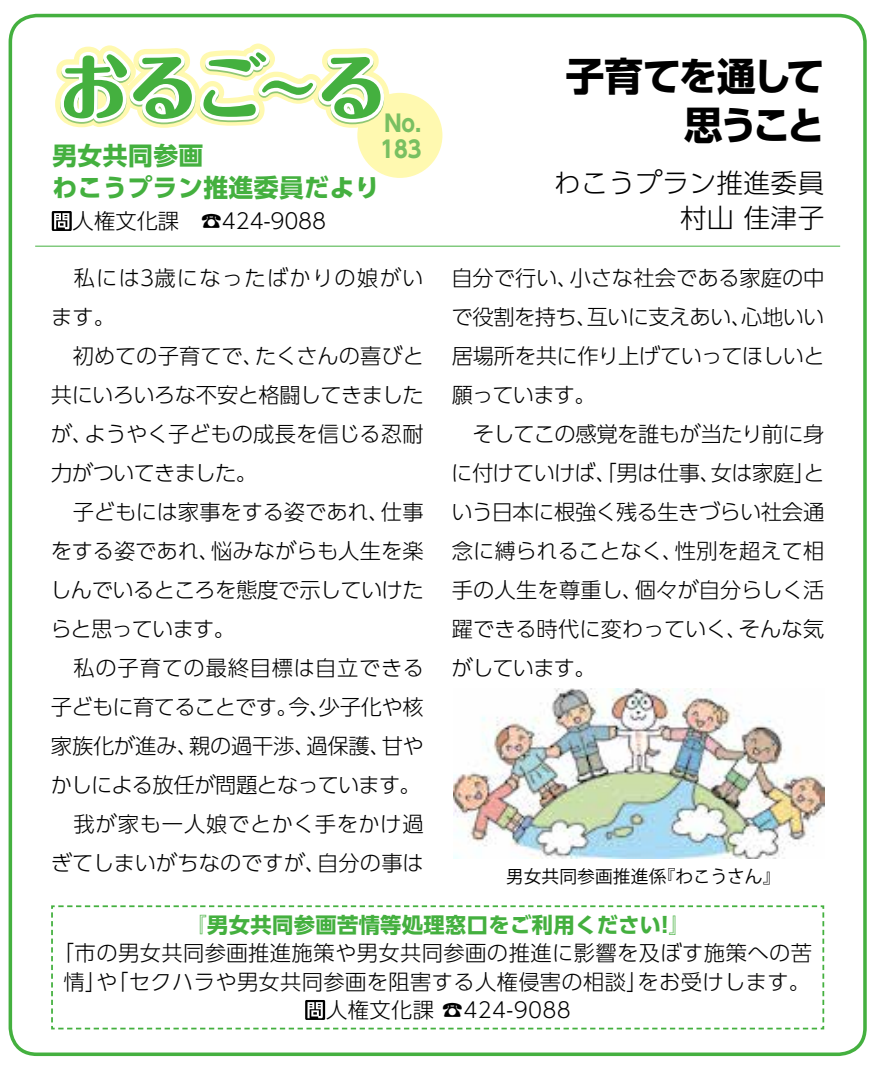
<style>
.page{position:relative;width:876px;height:1065px;background:#fff}
.page>*{position:absolute;margin:0;border:0;box-sizing:border-box;transform-origin:0 0}
.t1{font:70.75px "Maru Fo Pro Heavy 90 pv RKSJ H";color:#44b03f}
.t2{font:56.75px "Maru Fo Pro Heavy 90 pv RKSJ H";color:#44b03f}
.t3{font:700 39px "UD Shin Go Pro";letter-spacing:-.045em;color:#000}
.t4{font:700 39px "UD Shin Go Pro";letter-spacing:-.08em;color:#000}
.t5{font:300 26.5px "UD Shin Go Pro";letter-spacing:.015em;color:#000}
.t6{font:700 24.75px/32px "UD Shin Go Pro";letter-spacing:.015em;color:#44b03f}
.t7{font:700 23px/26.5px "UD Shin Go Pro";color:#79c061;scale:.9 1}
.t8{font:300 21.25px/39px "UD Shin Go Pro";letter-spacing:-.005em;color:#000}
.t9{font:300 21.25px "UD Shin Go Pro";letter-spacing:.015em;color:#000}
.t10{font:300 21.25px "UD Shin Go Pro";letter-spacing:.02em;color:#000}
.t11{font:700 21.25px "UD Shin Go Pro";letter-spacing:.015em;color:#44b03f}
.t12{font:17.75px "Koz Go Pro";color:#000}
.s1{font-size:70.75px}
</style>
<div class="page">
<div style="left:9px;top:14px;width:857px;height:1042px;border:4px solid #44b03f;border-radius:27px"></div>
<hr style="left:35px;top:246px;width:804px;height:1px;background:#44b03f">
<div style="left:357px;top:93px;width:85px;height:85px;background:#fff9b0;border-radius:50%"></div>
<svg style="left:55px;top:43px;width:334px;height:85px"></svg>
<svg style="left:51px;top:212px;width:1px;height:18px"></svg>
<svg style="left:52px;top:211px;width:20px;height:20px"></svg>
<svg style="left:54px;top:213px;width:15px;height:16px"></svg>
<svg style="left:51px;top:905px;width:773px;height:125px"></svg>
<img style="left:453px;top:688px;width:371px;height:170px">
<h1 class="t1" style="left:58px;top:31px;width:210px">おるご</h1>
<h2 class="t2" style="left:259px;top:42px;width:129px">～<span class="s1">る</span></h2>
<p class="t6" style="left:52px;top:139px;width:328px">男女共同参画<br>わこうプラン推進委員だより</p>
<p class="t7" style="left:380px;top:109px;width:47px">No.<br>183</p>
<h3 class="t3" style="left:565px;top:44px;width:261px">子育てを通して</h3>
<h3 class="t4" style="left:683px;top:94px;width:143px">思うこと</h3>
<p class="t5" style="left:554px;top:161px;width:271px">わこうプラン推進委員</p>
<p class="t8" style="left:73px;top:201px;width:255px">人権文化課　☎424-9088</p>
<p class="t5" style="left:680px;top:197px;width:145px">村山 佳津子</p>
<p class="t8" style="left:50px;top:258px;width:375px">　私には3歳になったばかりの娘がいます。<br>　初めての子育てで、たくさんの喜びと共にいろいろな不安と格闘してきましたが、ようやく子どもの成長を信じる忍耐力がついてきました。<br>　子どもには家事をする姿であれ、仕事をする姿であれ、悩みながらも人生を楽しんでいるところを態度で示していけたらと思っています。<br>　私の子育ての最終目標は自立できる子どもに育てることです。今、少子化や核家族化が進み、親の過干渉、過保護、甘やかしによる放任が問題となっています。　我が家も一人娘でとかく手をかけ過ぎてしまいがちなのですが、自分の事は</p>
<p class="t8" style="left:451px;top:258px;width:375px">自分で行い、小さな社会である家庭の中で役割を持ち、互いに支えあい、心地いい居場所を共に作り上げていってほしいと願っています。<br>　そしてこの感覚を誰もが当たり前に身に付けていけば、「男は仕事、女は家庭」という日本に根強く残る生きづらい社会通念に縛られることなく、性別を超えて相手の人生を尊重し、個々が自分らしく活躍できる時代に変わっていく、そんな気がしています。</p>
<p class="t12" style="left:506px;top:865px;width:276px">男女共同参画推進係『わこうさん』</p>
<p class="t11" style="left:185px;top:907px;width:505px">『男女共同参画苦情等処理窓口をご利用ください!』</p>
<p class="t10" style="left:53px;top:936px;width:760px">「市の男女共同参画推進施策や男女共同参画の推進に影響を及ぼす施策への苦</p>
<p class="t9" style="left:64px;top:964px;width:748px">情」や「セクハラや男女共同参画を阻害する人権侵害の相談」をお受けします。</p>
<p class="t9" style="left:326px;top:992px;width:246px">人権文化課 ☎424-9088</p>
</div>
